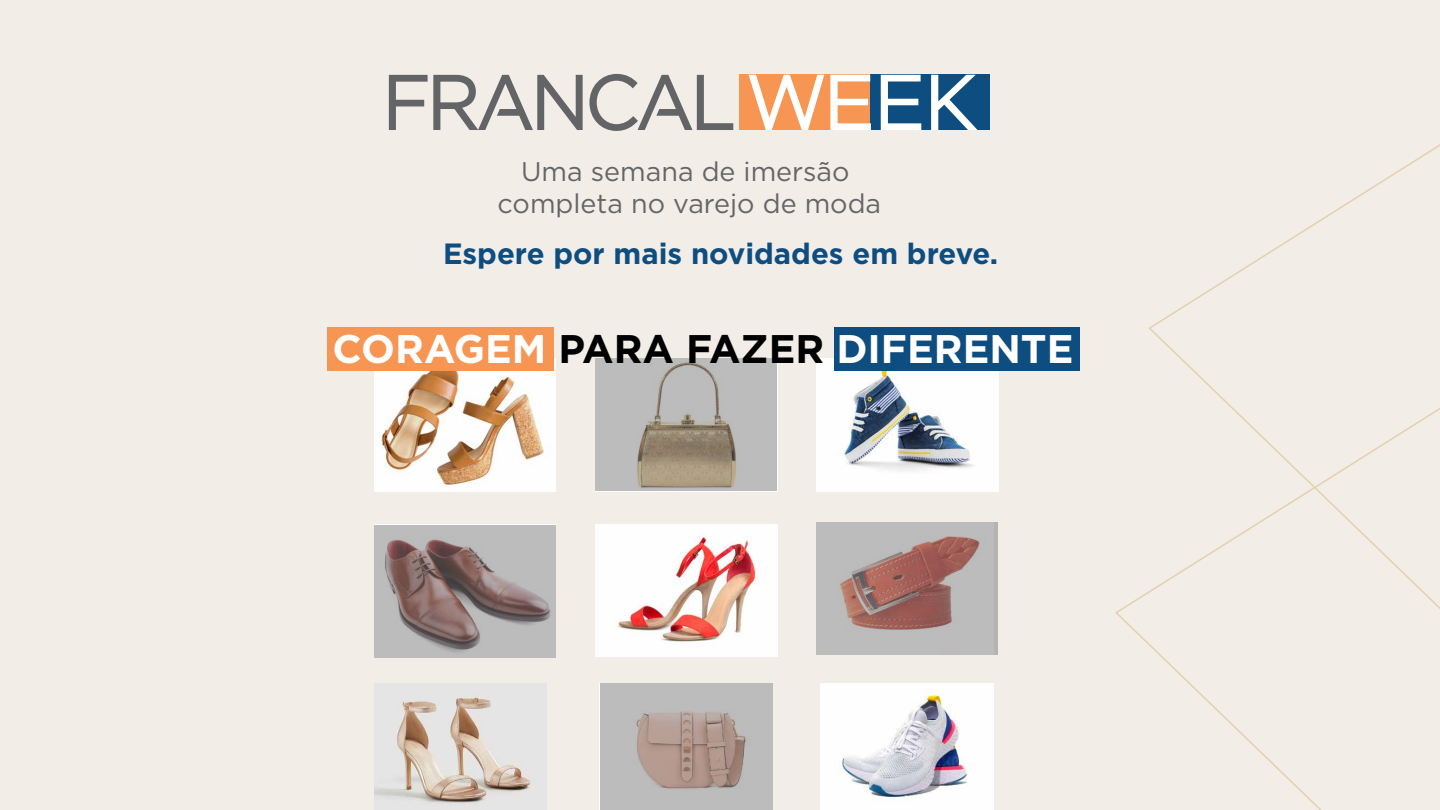
<style>
.page{position:relative;width:1440px;height:810px;background:#f2ede7}
.page>*{position:absolute;margin:0;border:0;box-sizing:border-box;transform-origin:0 0}
.t1{font:700 39.9px "Gotham";color:#fff}
.t2{font:700 29.25px "Gotham";color:#0e4d80}
.t3{font:26.92px/32.3px "Gotham";color:#636567;text-align:center}
.s1{color:#000}
</style>
<div class="page">
<svg style="left:1147px;top:144px;width:293px;height:563px"></svg>
<svg style="left:389px;top:74px;width:344px;height:57px"></svg>
<div style="left:740px;top:75px;width:131px;height:55px;background:#f79552"></div>
<div style="left:871px;top:75px;width:119px;height:55px;background:#0e4d80"></div>
<svg style="left:749px;top:75px;width:75px;height:55px"></svg>
<svg style="left:830px;top:75px;width:41px;height:55px"></svg>
<svg style="left:881px;top:75px;width:40px;height:55px"></svg>
<svg style="left:931px;top:75px;width:47px;height:55px"></svg>
<img style="left:374px;top:358px;width:182px;height:133px">
<img style="left:816px;top:358px;width:182px;height:133px">
<img style="left:595px;top:524px;width:182px;height:133px">
<svg style="left:595px;top:358px;width:182px;height:133px;background:#b2aea7"></svg>
<svg style="left:816px;top:522px;width:182px;height:133px;background:#b19d9a"></svg>
<svg style="left:374px;top:525px;width:182px;height:133px;background:#a19695"></svg>
<img style="left:374px;top:684px;width:173px;height:126px">
<img style="left:821px;top:684px;width:173px;height:126px">
<svg style="left:600px;top:684px;width:173px;height:126px;background:#b6aeab"></svg>
<div style="left:327px;top:327px;width:227px;height:43px;background:#f79552"></div>
<div style="left:834px;top:327px;width:245px;height:43px;background:#0e4d80"></div>
<p class="t3" style="left:498px;top:155px;width:385px">Uma semana de imersão completa no varejo de moda</p>
<p class="t2" style="left:443px;top:235px;width:557px">Espere por mais novidades em breve.</p>
<h1 class="t1" style="left:333px;top:323px;width:742px">CORAGEM <span class="s1">PARA FAZER</span> DIFERENTE</h1>
</div>
